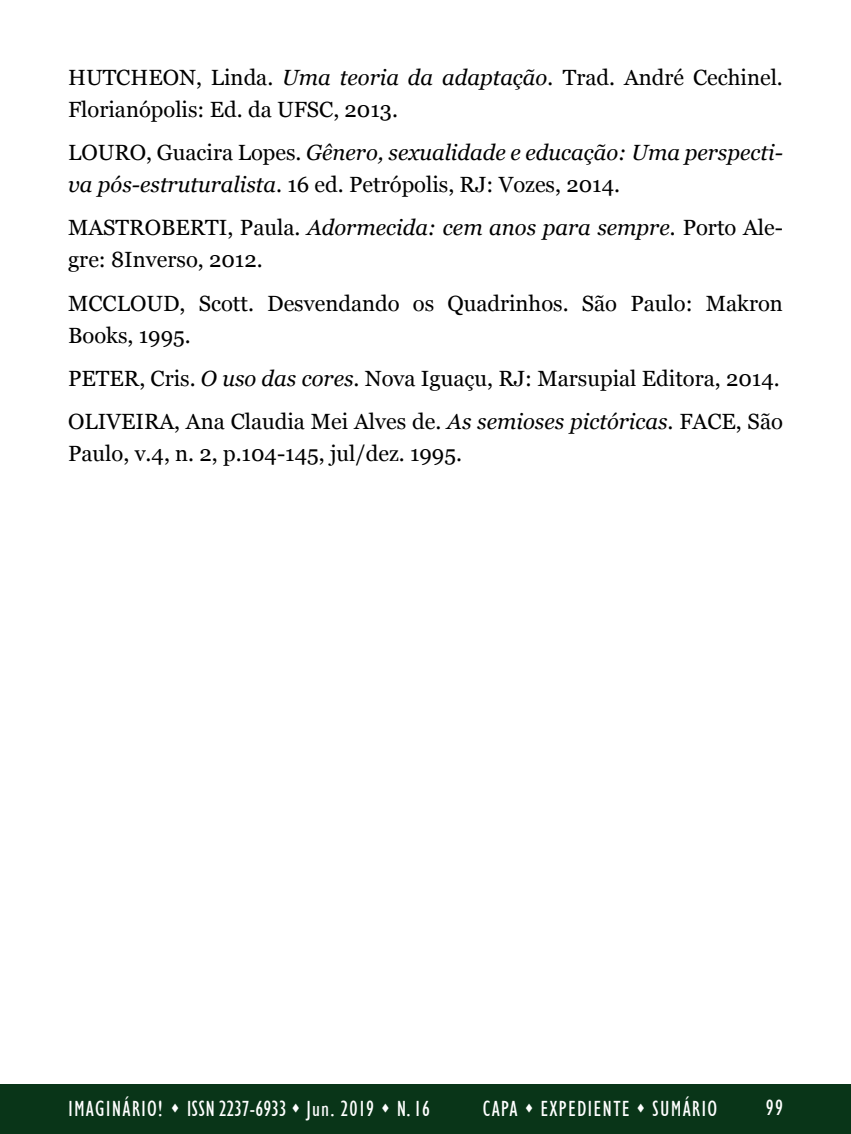
<style>
.page{position:relative;width:851px;height:1134px;background:#fff}
.page>*{position:absolute;margin:0;border:0;box-sizing:border-box;transform-origin:0 0}
.t1{font:22px/32px "Georgia";color:#000}
.t2{font:italic 22px/32px "Georgia";color:#000}
.t3{font:condensed 22px "Humanist 521 BT";letter-spacing:.05em;color:#fff}
.s1{font-style:italic}
.s2{font-style:normal}
</style>
<div class="page">
<div style="left:0;top:1084px;width:850px;height:50px;background:#093518"></div>
<p class="t1" style="left:68px;top:62px;width:716px">HUTCHEON, Linda. <span class="s1">Uma teoria da adaptação.</span> Trad. André Cechinel.<br>Florianópolis: Ed. da UFSC, 2013.</p>
<p class="t2" style="left:68px;top:136px;width:716px"><span class="s2">LOURO, Guacira Lopes.</span> Gênero, sexualidade e educação: Uma perspecti&shy;va pós-estruturalista<span class="s2">. 16 ed. Petrópolis, RJ: Vozes, 2014.</span></p>
<p class="t1" style="left:68px;top:212px;width:716px">MASTROBERTI, Paula. <span class="s1">Adormecida: cem anos para sempre.</span> Porto Ale&shy;gre: 8Inverso, 2012.</p>
<p class="t1" style="left:68px;top:288px;width:716px">MCCLOUD, Scott. Desvendando os Quadrinhos. São Paulo: Makron<br>Books, 1995.</p>
<p class="t1" style="left:68px;top:357px;width:716px;line-height:43.4px">PETER, Cris. <span class="s1">O uso das cores</span>. Nova Iguaçu, RJ: Marsupial Editora, 2014.<br>OLIVEIRA, Ana Claudia Mei Alves de. <span class="s1">As semioses pictóricas</span>. FACE, São</p>
<p class="t1" style="left:68px;top:438px;width:395px">Paulo, v.4, n. 2, p.104-145, jul/dez. 1995.</p>
<p class="t3" style="left:68px;top:1095px;width:363px">IMAGINÁRIO! ▲ ISSN 2237-6933 ▲ Jun. 2019 ▲ N. 16</p>
<p class="t3" style="left:483px;top:1095px;width:236px">CAPA ▲ EXPEDIENTE ▲ SUMÁRIO</p>
<p class="t3" style="left:765px;top:1095px;width:18px">99</p>
</div>
